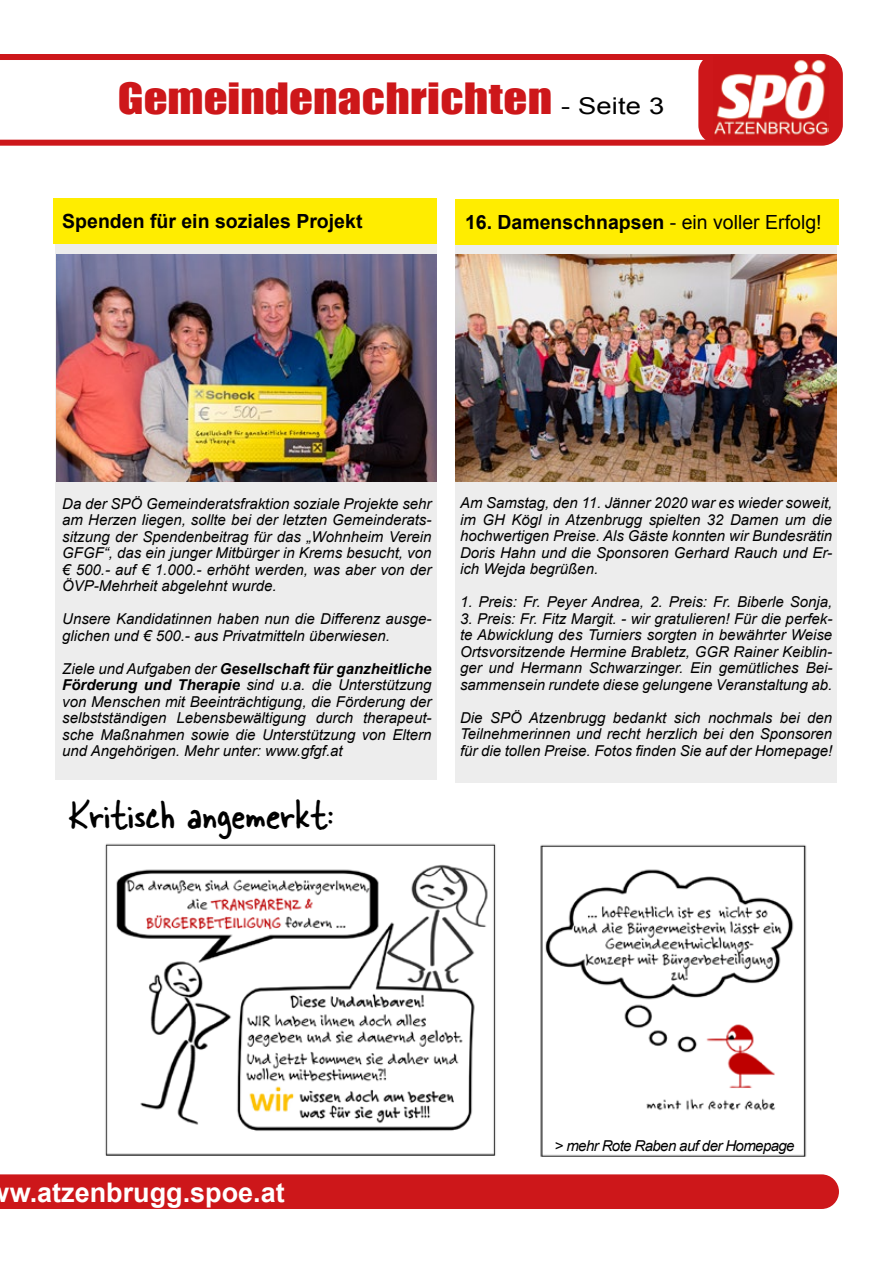
<style>
.page{position:relative;width:893px;height:1263px;background:#fff}
.page>*{position:absolute;margin:0;border:0;box-sizing:border-box;transform-origin:0 0}
.t1{font:45px "Skippy Sharp";color:#000}
.t2{font:39.6px "Impact";letter-spacing:.005em;color:#cd171a;scale:1.18 1}
.t3{font:700 27px "Arial";color:#fff}
.t4{font:700 19.5px "Arial";color:#000}
.t5{font:italic 15px/16.5px "Arial";color:#000;text-align:justify}
.t6{font:italic 15px "Arial";letter-spacing:-.04em;color:#000}
.s1{font-family:"Arial";font-size:23.1px;color:#000}
.s2{font-weight:400}
.s3{font-weight:700}
</style>
<div class="page">
<div style="left:55px;top:242px;width:381px;height:538px;background:#ededed"></div>
<div style="left:455px;top:245px;width:382px;height:537px;background:#ededed"></div>
<svg style="left:0;top:54px;width:843px;height:92px"></svg>
<div style="left:698px;top:54px;width:141px;height:90px;background:#cd171a;border-radius:18px"></div>
<img style="left:714px;top:60px;width:114px;height:75px">
<div style="left:0;top:1174px;width:839px;height:35px;background:#cd171a"></div>
<img style="left:455px;top:254px;width:382px;height:228px">
<img style="left:105px;top:843px;width:702px;height:314px">
<div style="left:455px;top:200px;width:384px;height:45px;background:#ffed00"></div>
<div style="left:53px;top:198px;width:383px;height:46px;background:#ffed00"></div>
<img style="left:56px;top:254px;width:380px;height:228px">
<h2 class="t2" style="left:118px;top:68px;width:464px">Gemeindenachrichten <span class="s1">- Seite 3</span></h2>
<h3 class="t4" style="left:62px;top:208px;width:302px">Spenden für ein soziales Projekt</h3>
<h3 class="t4" style="left:465px;top:209px;width:358px">16. Damenschnapsen <span class="s2">- ein voller Erfolg!</span></h3>
<p class="t5" style="left:62px;top:495px;width:371px">Da der SPÖ Gemeinderatsfraktion soziale Projekte sehr am Herzen liegen, sollte bei der letzten Gemeinderats&shy;sitzung der Spendenbeitrag für das „Wohnheim Verein GFGF“, das ein junger Mitbürger in Krems besucht, von € 500.- auf € 1.000.- erhöht werden, was aber von der ÖVP-Mehrheit abgelehnt wurde.</p>
<p class="t5" style="left:62px;top:611px;width:371px">Unsere Kandidatinnen haben nun die Differenz ausge&shy;glichen und € 500.- aus Privatmitteln überwiesen.</p>
<p class="t5" style="left:62px;top:660px;width:371px">Ziele und Aufgaben der <span class="s3">Gesellschaft für ganzheitliche Förderung und Therapie</span> sind u.a. die Unterstützung von Menschen mit Beeinträchtigung, die Förderung der selbstständigen Lebensbewältigung durch therapeut&shy;sche Maßnahmen sowie die Unterstützung von Eltern und Angehörigen. Mehr unter: www.gfgf.at</p>
<h1 class="t1" style="left:68px;top:782px;width:267px">Kritisch angemerkt:</h1>
<p class="t5" style="left:460px;top:495px;width:374px">Am Samstag, den 11. Jänner 2020 war es wieder soweit, im GH Kögl in Atzenbrugg spielten 32 Damen um die hochwertigen Preise. Als Gäste konnten wir Bundesrätin Doris Hahn und die Sponsoren Gerhard Rauch und Er&shy;ich Wejda begrüßen.</p>
<p class="t5" style="left:460px;top:594px;width:374px">1. Preis: Fr. Peyer Andrea, 2. Preis: Fr. Biberle Sonja,</p>
<p class="t5" style="left:460px;top:610px;width:374px">3. Preis: Fr. Fitz Margit. - wir gratulieren! Für die perfek&shy;te Abwicklung des Turniers sorgten in bewährter Weise Ortsvorsitzende Hermine Brabletz, GGR Rainer Keiblin&shy;ger und Hermann Schwarzinger. Ein gemütliches Bei&shy;sammensein rundete diese gelungene Veranstaltung ab.</p>
<p class="t5" style="left:460px;top:709px;width:374px">Die SPÖ Atzenbrugg bedankt sich nochmals bei den Teilnehmerinnen und recht herzlich bei den Sponsoren für die tollen Preise. Fotos finden Sie auf der Homepage!</p>
<h3 class="t3" style="left:10px;top:1174px;width:277px">w.atzenbrugg.spoe.at</h3>
<p class="t6" style="left:555px;top:1136px;width:241px">&gt; mehr Rote Raben auf der Homepage</p>
</div>
